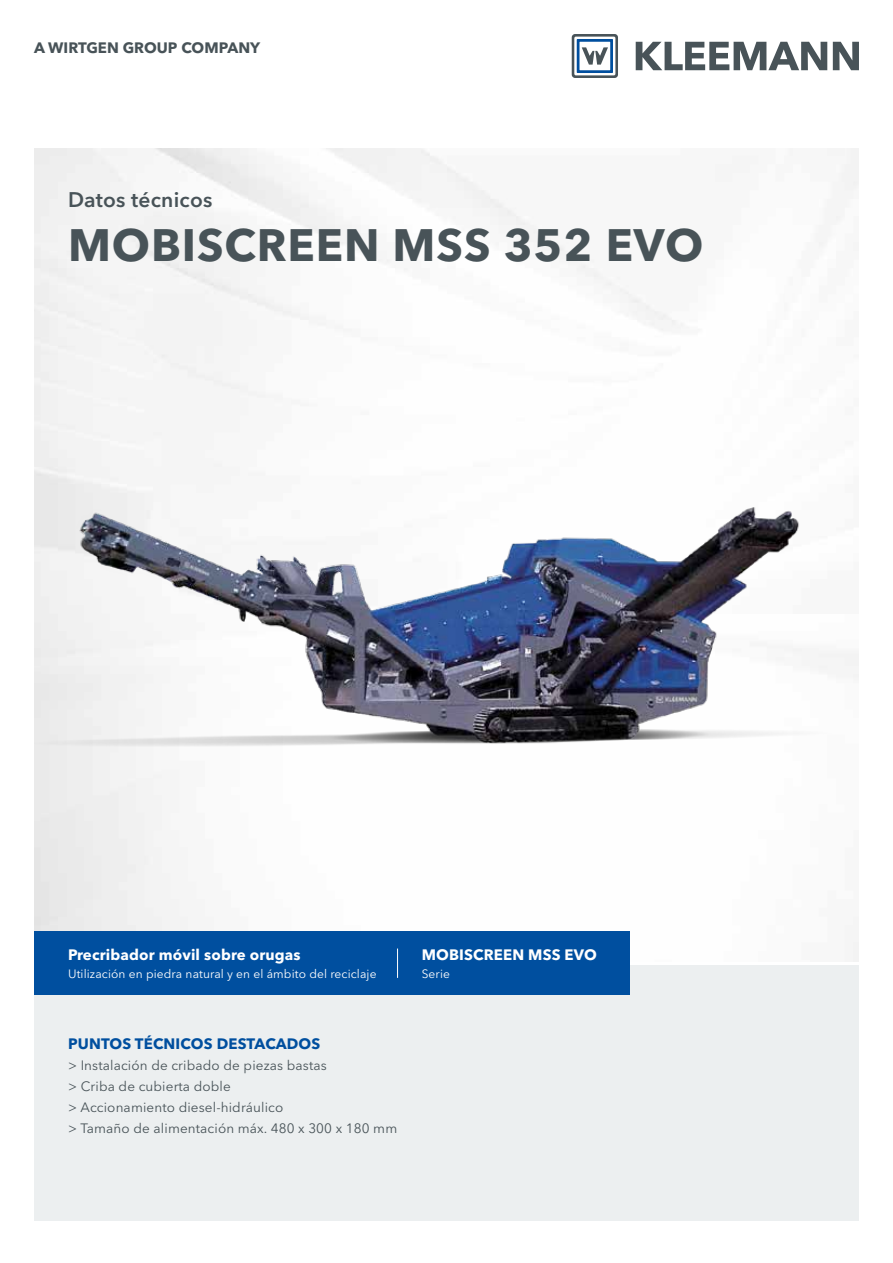
<style>
.page{position:relative;width:893px;height:1263px;background:#fff}
.page>*{position:absolute;margin:0;border:0;box-sizing:border-box;transform-origin:0 0}
.t1{font:700 45px "Avenir Next LT Pro";letter-spacing:.02em;color:#485358}
.t2{font:600 21px "Avenir Next LT Pro";letter-spacing:.01em;color:#485358}
.t3{font:700 15px "Avenir Next LT Pro";letter-spacing:.01em;color:#fff}
.t4{font:700 15px "Avenir Next LT Pro";letter-spacing:.01em;color:#004f9f}
.t5{font:700 15px "Avenir Next LT Pro";color:#485358}
.t6{font:13.5px/21px "Avenir Next LT Pro";letter-spacing:.01em;color:#485358}
.t7{font:12px "Avenir Next LT Pro";letter-spacing:.01em;color:#fff}
</style>
<div class="page">
<div style="left:34px;top:965px;width:825px;height:255px;background:#eceff0"></div>
<img style="left:34px;top:149px;width:825px;height:812px">
<svg style="left:636px;top:42px;width:191px;height:28px"></svg>
<svg style="left:833px;top:42px;width:26px;height:28px"></svg>
<svg style="left:572px;top:34px;width:46px;height:44px"></svg>
<img style="left:34px;top:411px;width:825px;height:435px">
<div style="left:34px;top:931px;width:595px;height:64px;background:#004f9f"></div>
<hr style="left:397px;top:948px;width:1px;height:30px;background:#fff">
<p class="t5" style="left:34px;top:39px;width:228px">A WIRTGEN GROUP COMPANY</p>
<h2 class="t2" style="left:68px;top:187px;width:146px">Datos técnicos</h2>
<h1 class="t1" style="left:68px;top:218px;width:637px">MOBISCREEN MSS 352 EVO</h1>
<p class="t3" style="left:68px;top:945px;width:234px">Precribador móvil sobre orugas</p>
<p class="t7" style="left:68px;top:966px;width:310px">Utilización en piedra natural y en el ámbito del reciclaje</p>
<p class="t4" style="left:68px;top:1034px;width:254px">PUNTOS TÉCNICOS DESTACADOS</p>
<p class="t6" style="left:68px;top:1055px;width:331px">&gt; Instalación de cribado de piezas bastas<br>&gt; Criba de cubierta doble<br>&gt; Accionamiento diesel-hidráulico<br>&gt; Tamaño de alimentación máx. 480 x 300 x 180 mm</p>
<p class="t3" style="left:422px;top:945px;width:177px">MOBISCREEN MSS EVO</p>
<p class="t7" style="left:422px;top:966px;width:30px">Serie</p>
</div>
